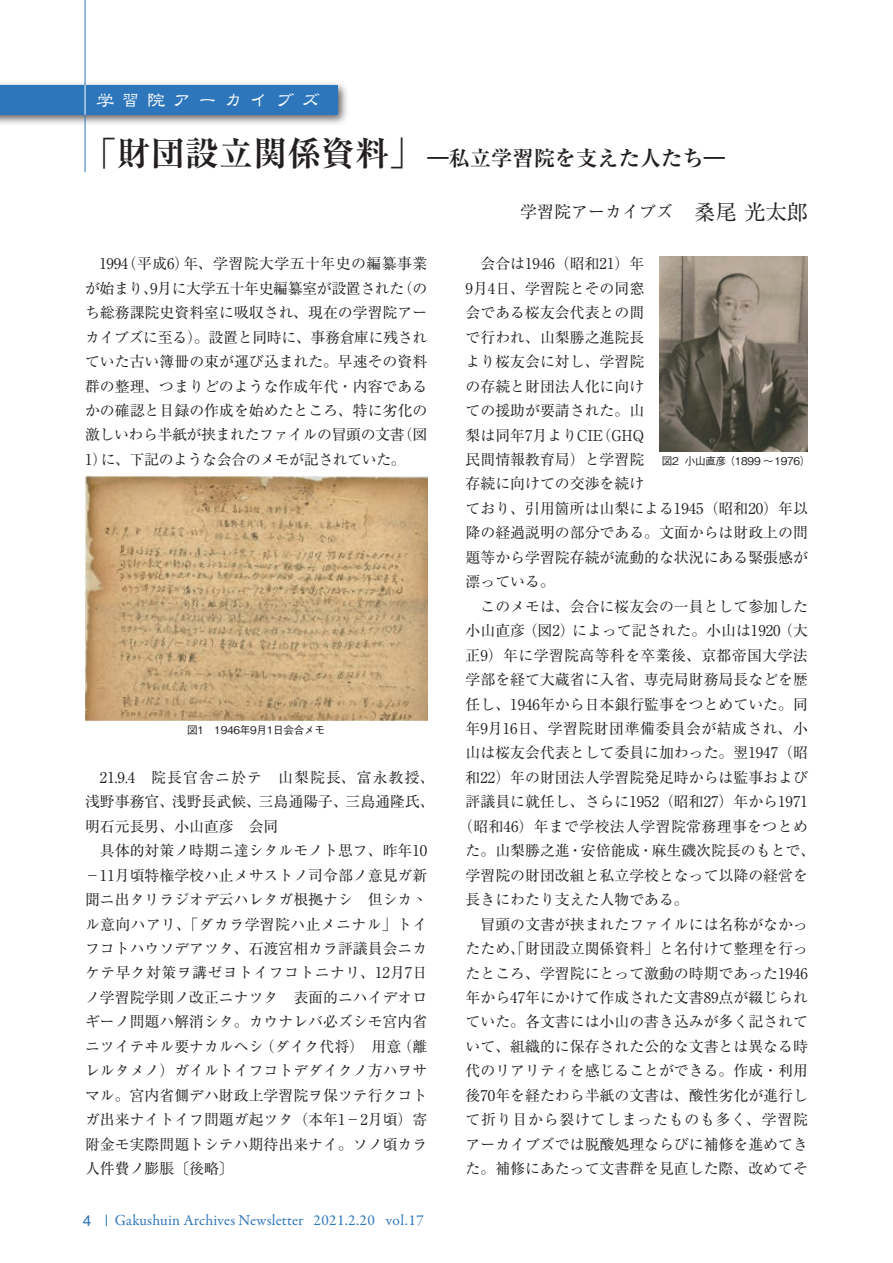
<style>
.page{position:relative;width:893px;height:1263px;background:#fff}
.page>*{position:absolute;margin:0;border:0;box-sizing:border-box;transform-origin:0 0}
.t1{font:700 21.3px "Ryumin Pro";color:#231f20}
.t2{font:600 19.2px "DFP Lei Sho CID";letter-spacing:.34em;color:#fff}
.t3{font:16.95px "Ryumin Pro";color:#231f20}
.t4{font:15.45px "Garamond Premr Pro";letter-spacing:.01em;color:#2e76bc}
.t5{font:15.45px "Helvetica";color:#2e76bc}
.t6{font:14.85px/24.5px "Ryumin Pro";color:#231f20;text-align:justify}
.t7{font:14.85px "Ryumin Pro";letter-spacing:.025em;color:#231f20}
.t8{font:14.85px "Ryumin Pro";letter-spacing:.03em;color:#231f20}
.t9{font:14.85px "Ryumin Pro";letter-spacing:.05em;color:#231f20}
.t10{font:500 10.65px "Gothic BBB Pro";letter-spacing:-.03em;color:#231f20}
.s1{font-size:34.05px}
.s2{font-size:21.3px}
</style>
<div class="page">
<div style="left:0;top:80px;width:349px;height:46px;background:#231f20;opacity:.75"></div>
<div style="left:0;top:85px;width:338px;height:30px;background:#2e76bc"></div>
<hr style="left:85px;top:0;width:1px;height:85px;background:#2e76bc">
<hr style="left:85px;top:85px;width:1px;height:30px;background:#fff">
<hr style="left:85px;top:115px;width:1px;height:57px;background:#2e76bc">
<img style="left:659px;top:256px;width:149px;height:196px">
<img style="left:85px;top:476px;width:342px;height:245px">
<p class="t2" style="left:96px;top:89px;width:226px">学習院アーカイブズ</p>
<h1 class="t1" style="left:83px;top:141px;width:644px"><span class="s1">「財団設立関係資料」</span>　―私立学習院を支えた人たち―</h1>
<p class="t3" style="left:520px;top:198px;width:289px">学習院アーカイブズ <span class="s2">桑尾 光太郎</span></p>
<p class="t6" style="left:85px;top:250px;width:344px">　1994（平成6）年、学習院大学五十年史の編纂事業が始まり、9月に大学五十年史編纂室が設置された（のち総務課院史資料室に吸収され、現在の学習院アーカイブズに至る）。設置と同時に、事務倉庫に残されていた古い簿冊の束が運び込まれた。早速その資料群の整理、つまりどのような作成年代・内容であるかの確認と目録の作成を始めたところ、特に劣化の激しいわら半紙が挟まれたファイルの冒頭の文書（図1）に、下記のような会合のメモが記されていた。</p>
<p class="t10" style="left:187px;top:722px;width:139px">図1　1946年9月1日会合メモ</p>
<p class="t6" style="left:85px;top:764px;width:351px;text-align:left">　21.9.4　院長官舎ニ於テ　山梨院長、富永教授、浅野事務官、浅野長武候、三島通陽子、三島通隆氏、明石元長男、小山直彦　会同<br>　具体的対策ノ時期ニ達シタルモノト思フ、昨年10－11月頃特権学校ハ止メサストノ司令部ノ意見ガ新聞ニ出タリラジオデ云ハレタガ根拠ナシ　但シカヽル意向ハアリ、「ダカラ学習院ハ止メニナル」トイフコトハウソデアツタ、石渡宮相カラ評議員会ニカケテ早ク対策ヲ講ゼヨトイフコトニナリ、12月7日ノ学習院学則ノ改正ニナツタ　表面的ニハイデオロギーノ問題ハ解消シタ。カウナレバ必ズシモ宮内省ニツイテヰル要ナカルヘシ（ダイク代将）　用意（離レルタメノ）ガイルトイフコトデダイクノ方ハヲサマル。宮内省側デハ財政上学習院ヲ保ツテ行クコトガ出来ナイトイフ問題ガ起ツタ（本年1－2月頃）寄附金モ実際問題トシテハ期待出来ナイ。ソノ頃カラ人件費ノ膨脹〔後略〕</p>
<p class="t5" style="left:83px;top:1209px;width:10px">4</p>
<p class="t4" style="left:115px;top:1211px;width:311px">Gakushuin Archives Newsletter 2021.2.20 vol.17</p>
<p class="t6" style="left:466px;top:251px;width:180px">　会合は1946（昭和21）年</p>
<p class="t6" style="left:466px;top:275px;width:180px">9月4日、学習院とその同窓</p>
<p class="t6" style="left:466px;top:299px;width:180px">会である桜友会代表との間</p>
<p class="t6" style="left:466px;top:324px;width:180px">で行われ、山梨勝之進院長</p>
<p class="t6" style="left:466px;top:348px;width:180px">より桜友会に対し、学習院</p>
<p class="t6" style="left:466px;top:373px;width:180px">の存続と財団法人化に向け</p>
<p class="t6" style="left:466px;top:397px;width:180px">ての援助が要請された。山</p>
<p class="t6" style="left:466px;top:422px;width:180px">梨は同年7月よりCIE（GHQ</p>
<p class="t6" style="left:466px;top:446px;width:180px">民間情報教育局）と学習院</p>
<p class="t6" style="left:466px;top:471px;width:180px">存続に向けての交渉を続け</p>
<p class="t6" style="left:466px;top:495px;width:344px">ており、引用箇所は山梨による1945（昭和20）年以</p>
<p class="t6" style="left:466px;top:520px;width:344px">降の経過説明の部分である。文面からは財政上の問</p>
<p class="t6" style="left:466px;top:544px;width:344px">題等から学習院存続が流動的な状況にある緊張感が</p>
<p class="t6" style="left:466px;top:568px;width:91px">漂っている。</p>
<p class="t6" style="left:466px;top:593px;width:344px">　このメモは、会合に桜友会の一員として参加した</p>
<p class="t6" style="left:466px;top:617px;width:344px">小山直彦（図2）によって記された。小山は1920（大</p>
<p class="t7" style="left:466px;top:643px;width:344px">正9）年に学習院高等科を卒業後、京都帝国大学法</p>
<p class="t6" style="left:466px;top:666px;width:344px">学部を経て大蔵省に入省、専売局財務局長などを歴</p>
<p class="t6" style="left:466px;top:691px;width:344px">任し、1946年から日本銀行監事をつとめていた。同</p>
<p class="t8" style="left:466px;top:717px;width:344px">年9月16日、学習院財団準備委員会が結成され、小</p>
<p class="t6" style="left:466px;top:740px;width:344px">山は桜友会代表として委員に加わった。翌1947（昭</p>
<p class="t6" style="left:466px;top:764px;width:344px">和22）年の財団法人学習院発足時からは監事および</p>
<p class="t6" style="left:466px;top:788px;width:344px">評議員に就任し、さらに1952（昭和27）年から1971</p>
<p class="t7" style="left:458px;top:814px;width:351px">（昭和46）年まで学校法人学習院常務理事をつとめ</p>
<p class="t6" style="left:466px;top:837px;width:351px">た。山梨勝之進・安倍能成・麻生磯次院長のもとで、</p>
<p class="t6" style="left:466px;top:862px;width:344px">学習院の財団改組と私立学校となって以降の経営を</p>
<p class="t6" style="left:466px;top:886px;width:225px">長きにわたり支えた人物である。</p>
<p class="t6" style="left:466px;top:911px;width:344px">　冒頭の文書が挟まれたファイルには名称がなかっ</p>
<p class="t6" style="left:466px;top:935px;width:344px">たため、「財団設立関係資料」と名付けて整理を行っ</p>
<p class="t6" style="left:466px;top:960px;width:344px">たところ、学習院にとって激動の時期であった1946</p>
<p class="t6" style="left:466px;top:984px;width:344px">年から47年にかけて作成された文書89点が綴じられ</p>
<p class="t6" style="left:466px;top:1009px;width:344px">ていた。各文書には小山の書き込みが多く記されて</p>
<p class="t6" style="left:466px;top:1033px;width:344px">いて、組織的に保存された公的な文書とは異なる時</p>
<p class="t6" style="left:466px;top:1057px;width:344px">代のリアリティを感じることができる。作成・利用</p>
<p class="t6" style="left:466px;top:1082px;width:344px">後70年を経たわら半紙の文書は、酸性劣化が進行し</p>
<p class="t9" style="left:466px;top:1108px;width:344px">て折り目から裂けてしまったものも多く、学習院</p>
<p class="t6" style="left:466px;top:1131px;width:344px">アーカイブズでは脱酸処理ならびに補修を進めてき</p>
<p class="t6" style="left:466px;top:1155px;width:344px">た。補修にあたって文書群を見直した際、改めてそ</p>
<p class="t10" style="left:662px;top:453px;width:150px">図2 小山直彦（1899 ～1976）</p>
</div>
